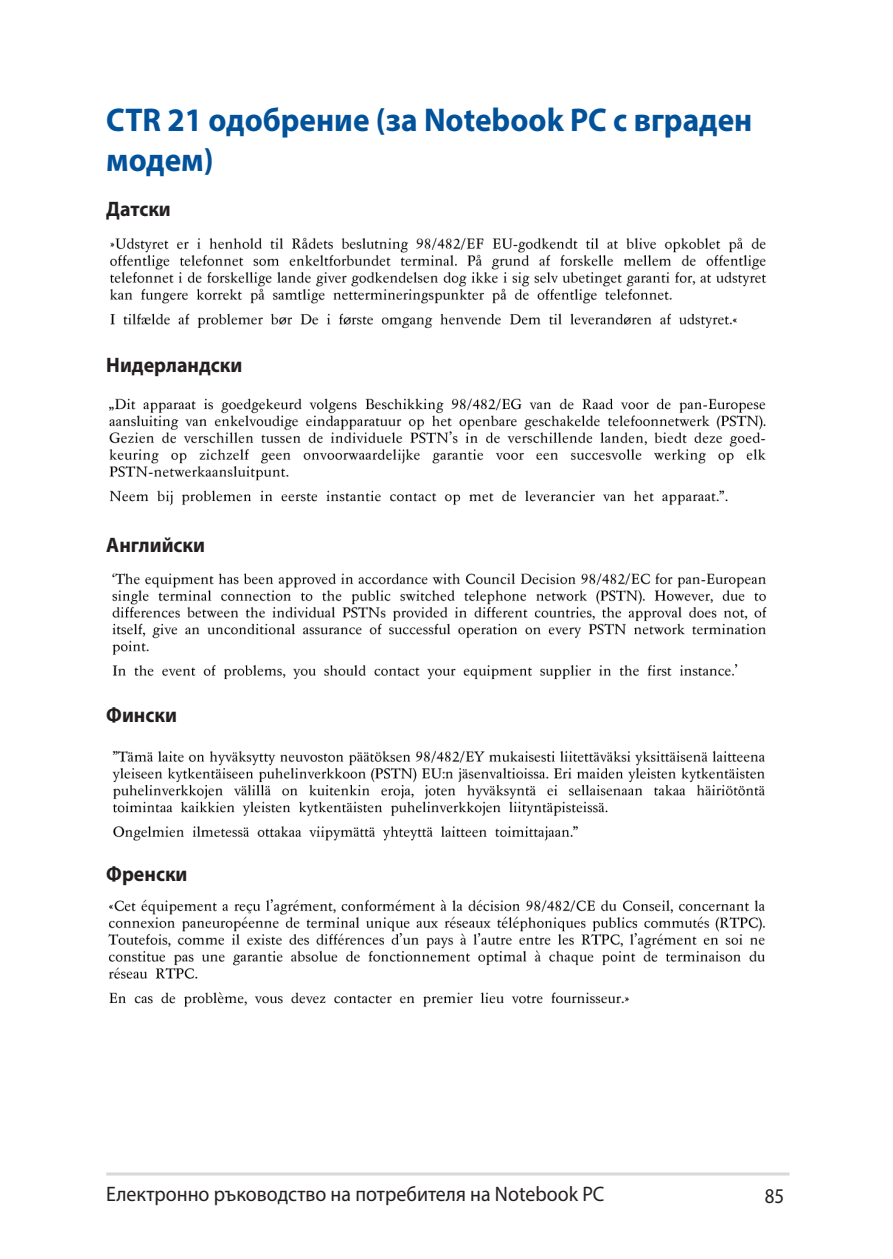
<style>
.page{position:relative;width:893px;height:1259px;background:#fff}
.page>*{position:absolute;margin:0;border:0;box-sizing:border-box;transform-origin:0 0}
.t1{font:700 33px/39.6px "Myriad Pro";color:#01529a;scale:.95 1}
.t2{font:21px "Myriad Pro";color:#231f20;scale:.95 1}
.t3{font:700 21px "Myriad Pro";color:#231f20;scale:.95 1}
.t4{font:21px "Myriad Pro";color:#231f20;scale:.9 1}
</style>
<div class="page">
<hr style="left:106px;top:1172px;width:683px;height:3px;background:#d8d8d8">
<img style="left:110px;top:237px;width:657px;height:92px">
<img style="left:109px;top:398px;width:657px;height:108px">
<img style="left:112px;top:573px;width:655px;height:107px">
<img style="left:112px;top:750px;width:653px;height:91px">
<img style="left:108px;top:899px;width:657px;height:108px">
<h1 class="t1" style="left:106px;top:99px;width:682px">CTR 21 одобрение (за Notebook PC с вграден модем)</h1>
<p class="t3" style="left:106px;top:195px;width:69px">Датски</p>
<p class="t3" style="left:106px;top:351px;width:145px">Нидерландски</p>
<p class="t3" style="left:106px;top:531px;width:105px">Английски</p>
<p class="t3" style="left:106px;top:701px;width:76px">Фински</p>
<p class="t3" style="left:106px;top:860px;width:87px">Френски</p>
<p class="t2" style="left:106px;top:1180px;width:526px">Електронно ръководство на потребителя на Notebook PC</p>
<p class="t4" style="left:765px;top:1182px;width:23px">85</p>
</div>
